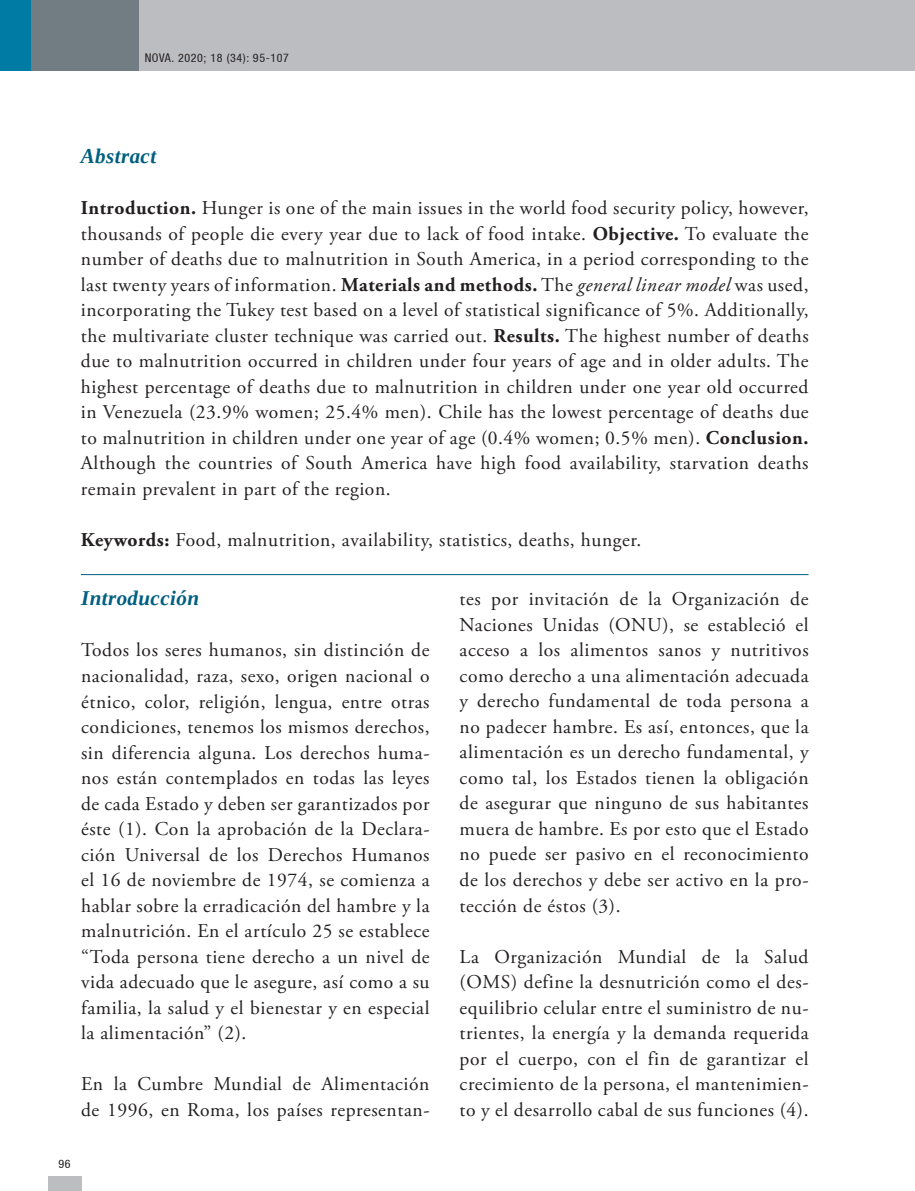
<style>
.page{position:relative;width:915px;height:1191px;background:#fff}
.page>*{position:absolute;margin:0;border:0;box-sizing:border-box;transform-origin:0 0}
.t1{font:italic 700 21px "Liberation Serif";letter-spacing:.02em;color:#005f80}
.t2{font:19.5px/25.5px "Adobe Garamond Pro";letter-spacing:.03em;color:#231f20;text-align:justify}
.t3{font:condensed 12px "Helvetica 57";letter-spacing:.05em;color:#231f20}
.s1{font-weight:700}
.s2{font-style:italic}
</style>
<div class="page">
<div style="left:48px;top:1175px;width:33px;height:16px;background:#bcbdc0"></div>
<div style="left:0;top:0;width:914px;height:71px;background:#bcbdc0"></div>
<div style="left:0;top:0;width:138px;height:71px;background:#717d83"></div>
<div style="left:0;top:0;width:31px;height:71px;background:#007ca4"></div>
<hr style="left:81px;top:574px;width:727px;height:1px;background:#005f80">
<p class="t3" style="left:145px;top:51px;width:146px">NOVA. 2020; 18 (34): 95-107</p>
<p class="t1" style="left:81px;top:142px;width:77px">Abstract</p>
<p class="t2" style="left:81px;top:196px;width:729px"><span class="s1">Introduction.</span> Hunger is one of the main issues in the world food security policy, however, thousands of people die every year due to lack of food intake. <span class="s1">Objective.</span> To evaluate the number of deaths due to malnutrition in South America, in a period corresponding to the last twenty years of information. <span class="s1">Materials and methods.</span> The <span class="s2">general linear model</span> was used, incorporating the Tukey test based on a level of statistical significance of 5%. Additionally, the multivariate cluster technique was carried out. <span class="s1">Results.</span> The highest number of deaths due to malnutrition occurred in children under four years of age and in older adults. The highest percentage of deaths due to malnutrition in children under one year old occurred in Venezuela (23.9% women; 25.4% men). Chile has the lowest percentage of deaths due to malnutrition in children under one year of age (0.4% women; 0.5% men). <span class="s1">Conclusion.<br></span>Although the countries of South America have high food availability, starvation deaths remain prevalent in part of the region.</p>
<p class="t2" style="left:81px;top:527px;width:561px"><span class="s1">Keywords:</span> Food, malnutrition, availability, statistics, deaths, hunger.</p>
<p class="t1" style="left:81px;top:585px;width:119px">Introducción</p>
<p class="t2" style="left:81px;top:638px;width:350px">Todos los seres humanos, sin distinción de nacionalidad, raza, sexo, origen nacional o étnico, color, religión, lengua, entre otras condiciones, tenemos los mismos derechos, sin diferencia alguna. Los derechos huma&shy;nos están contemplados en todas las leyes de cada Estado y deben ser garantizados por éste (1). Con la aprobación de la Declara&shy;ción Universal de los Derechos Humanos el 16 de noviembre de 1974, se comienza a hablar sobre la erradicación del hambre y la malnutrición. En el artículo 25 se establece “Toda persona tiene derecho a un nivel de vida adecuado que le asegure, así como a su familia, la salud y el bienestar y en especial la alimentación” (2).</p>
<p class="t2" style="left:81px;top:1072px;width:350px">En la Cumbre Mundial de Alimentación de 1996, en Roma, los países representan-</p>
<p class="t3" style="left:59px;top:1156px;width:14px">96</p>
<p class="t2" style="left:459px;top:587px;width:350px">tes por invitación de la Organización de Naciones Unidas (ONU), se estableció el acceso a los alimentos sanos y nutritivos como derecho a una alimentación adecuada y derecho fundamental de toda persona a no padecer hambre. Es así, entonces, que la alimentación es un derecho fundamental, y como tal, los Estados tienen la obligación de asegurar que ninguno de sus habitantes muera de hambre. Es por esto que el Estado no puede ser pasivo en el reconocimiento de los derechos y debe ser activo en la pro&shy;tección de éstos (3).</p>
<p class="t2" style="left:459px;top:944px;width:350px">La Organización Mundial de la Salud (OMS) define la desnutrición como el des&shy;equilibrio celular entre el suministro de nu&shy;trientes, la energía y la demanda requerida por el cuerpo, con el fin de garantizar el crecimiento de la persona, el mantenimien&shy;to y el desarrollo cabal de sus funciones (4).</p>
</div>
